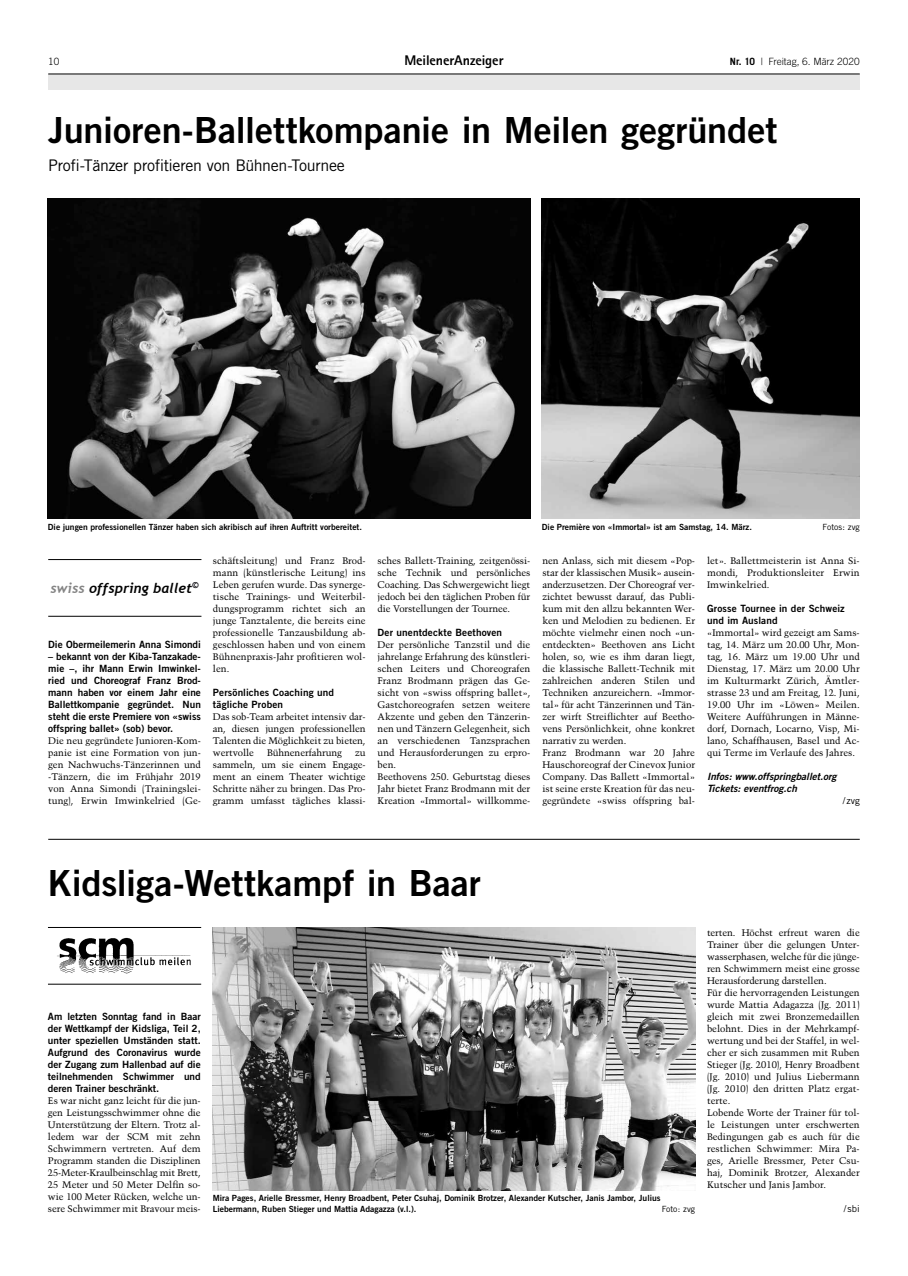
<style>
.page{position:relative;width:908px;height:1276px;background:#fff}
.page>*{position:absolute;margin:0;border:0;box-sizing:border-box;transform-origin:0 0}
.t1{font:36px "Trade Gothic Bold Two";letter-spacing:-.005em;color:#000}
.t2{font:16px "Trade Gothic";letter-spacing:-.02em;color:#000}
.t3{font:800 14px "Rotis Sans Serif";letter-spacing:-.005em;color:#000}
.t4{font:italic 700 13.8px "Trebuchet";color:#000}
.t5{font:10px/12px "Trade Gothic Bold Two";color:#000;text-align:justify}
.t6{font:italic 10px/12px "Trade Gothic Bold Two";color:#000}
.t7{font:300 10px "Trade Gothic";letter-spacing:-.005em;color:#000}
.t8{font:9.5px/12px "Trump Mediaeval";color:#000;text-align:justify}
.t9{font:9.5px "Trade Gothic";color:#000}
.t10{font:8.5px/10.2px "Trade Gothic Bold Two";color:#000}
.t11{font:8.5px "Trade Gothic";color:#000}
.t12{font:italic 700 5.2px "Trebuchet";color:#040309}
.s1{font-weight:700}
.s2{color:#858585}
</style>
<div class="page">
<div style="left:48px;top:74px;width:811px;height:15px;background:#e7e7e7"></div>
<hr style="left:48px;top:74px;width:811px;height:1px;background:#000">
<img style="left:48px;top:198px;width:482px;height:321px">
<img style="left:541px;top:198px;width:318px;height:321px">
<img style="left:213px;top:927px;width:481px;height:263px">
<hr style="left:48px;top:839px;width:811px;height:1px;background:#000">
<hr style="left:48px;top:559px;width:153px;height:1px;background:#000">
<hr style="left:48px;top:616px;width:153px;height:1px;background:#000">
<img style="left:57px;top:937px;width:134px;height:37px">
<hr style="left:48px;top:927px;width:153px;height:1px;background:#000">
<hr style="left:48px;top:984px;width:153px;height:1px;background:#000">
<p class="t7" style="left:48px;top:56px;width:13px">10</p>
<h3 class="t3" style="left:404px;top:52px;width:101px">MeilenerAnzeiger</h3>
<p class="t7" style="left:729px;top:56px;width:131px"><span class="s1">Nr. 10</span> | Freitag, 6. März 2020</p>
<h1 class="t1" style="left:48px;top:107px;width:730px">Junioren-Ballettkompanie in Meilen gegründet</h1>
<h2 class="t2" style="left:48px;top:156px;width:298px">Profi-Tänzer profitieren von Bühnen-Tournee</h2>
<p class="t10" style="left:48px;top:522px;width:315px">Die jungen professionellen Tänzer haben sich akribisch auf ihren Auftritt vorbereitet.</p>
<p class="t10" style="left:541px;top:522px;width:211px">Die Première von «Immortal» ist am Samstag, 14. März.</p>
<p class="t11" style="left:822px;top:522px;width:39px">Fotos: zvg</p>
<h3 class="t4" style="left:51px;top:579px;width:149px"><span class="s2">swiss</span> offspring ballet<sup>©</sup></h3>
<p class="t5" style="left:48px;top:638px;width:154px">Die Obermeilemerin Anna Simondi</p>
<p class="t5" style="left:48px;top:650px;width:154px">– bekannt von der Kiba-Tanzakade&shy;mie –, ihr Mann Erwin Imwinkel&shy;ried und Choreograf Franz Brod&shy;mann haben vor einem Jahr eine Ballettkompanie gegründet. Nun steht die erste Premiere von «swiss offspring ballet» (sob) bevor.</p>
<p class="t8" style="left:48px;top:735px;width:154px">Die neu gegründete Junioren-Kom&shy;panie ist eine Formation von jun&shy;gen Nachwuchs-Tänzerinnen und -Tänzern, die im Frühjahr 2019 von Anna Simondi (Trainingslei&shy;tung), Erwin Imwinkelried (Ge-</p>
<p class="t8" style="left:213px;top:555px;width:154px">schäftsleitung) und Franz Brod&shy;mann (künstlerische Leitung) ins Leben gerufen wurde. Das synerge&shy;tische Trainings- und Weiterbil&shy;dungsprogramm richtet sich an junge Tanztalente, die bereits eine professionelle Tanzausbildung ab&shy;geschlossen haben und von einem Bühnenpraxis-Jahr profitieren wol&shy;len.</p>
<p class="t5" style="left:213px;top:686px;width:123px">Persönliches Coaching und tägliche Proben</p>
<p class="t8" style="left:213px;top:711px;width:154px">Das sob-Team arbeitet intensiv dar&shy;an, diesen jungen professionellen Talenten die Möglichkeit zu bieten, wertvolle</p>
<p class="t8" style="left:267px;top:747px;width:76px">Bühnenerfahrung</p>
<p class="t8" style="left:213px;top:747px;width:154px;text-indent:142px">zu sammeln, um sie einem Engage&shy;ment an einem Theater wichtige Schritte näher zu bringen. Das Pro&shy;gramm umfasst tägliches klassi-</p>
<p class="t8" style="left:377px;top:555px;width:154px">sches Ballett-Training, zeitgenössi&shy;sche Technik und persönliches Coaching. Das Schwergewicht liegt jedoch bei den täglichen Proben für die Vorstellungen der Tournee.</p>
<p class="t5" style="left:377px;top:626px;width:126px">Der unentdeckte Beethoven</p>
<p class="t8" style="left:377px;top:639px;width:154px;text-align:left">Der persönliche Tanzstil und die jahrelange Erfahrung des künstleri&shy;schen Leiters und Choreografen<br>Franz Brodmann prägen das Ge&shy;sicht von «swiss offspring ballet»,<br>Gastchoreografen setzen weitere<br>Akzente und geben den Tänzerin&shy;nen und Tänzern Gelegenheit, sich an verschiedenen Tanzsprachen und Herausforderungen zu erpro&shy;ben.<br>Beethovens 250. Geburtstag dieses<br>Jahr bietet Franz Brodmann mit der<br>Kreation «Immortal» willkomme-</p>
<p class="t8" style="left:542px;top:555px;width:154px;text-align:left">nen Anlass, sich mit diesem «Pop&shy;star der klassischen Musik» ausein&shy;anderzusetzen. Der Choreograf ver&shy;zichtet bewusst darauf, das Publi&shy;kum mit den allzu bekannten Wer&shy;ken und Melodien zu bedienen. Er möchte vielmehr einen noch «un&shy;entdeckten» Beethoven ans Licht holen, so, wie es ihm daran liegt, die klassische Ballett-Technik mit zahlreichen anderen Stilen und Techniken anzureichern. «Immor&shy;tal» für acht Tänzerinnen und Tän&shy;zer wirft Streiflichter auf Beetho&shy;vens Persönlichkeit, ohne konkret narrativ zu werden.<br>Franz Brodmann war 20 Jahre Hauschoreograf der Cinevox Junior Company. Das Ballett «Immortal» ist seine erste Kreation für das neu&shy;gegründete «swiss offspring bal-</p>
<p class="t8" style="left:706px;top:555px;width:154px">let». Ballettmeisterin ist Anna Si&shy;mondi, Produktionsleiter Erwin Imwinkelried.</p>
<p class="t5" style="left:706px;top:602px;width:139px">Grosse Tournee in der Schweiz und im Ausland</p>
<p class="t8" style="left:706px;top:627px;width:154px">«Immortal» wird gezeigt am Sams&shy;tag, 14. März um 20.00 Uhr, Mon&shy;tag, 16. März um 19.00 Uhr und Dienstag, 17. März um 20.00 Uhr im Kulturmarkt Zürich, Ämtler&shy;strasse 23 und am Freitag, 12. Juni, 19.00 Uhr im «Löwen» Meilen.<br>Weitere Aufführungen in Männe&shy;dorf, Dornach, Locarno, Visp, Mi&shy;lano, Schaffhausen, Basel und Ac&shy;qui Terme im Verlaufe des Jahres.</p>
<p class="t6" style="left:706px;top:770px;width:131px">Infos: www.offspringballet.org<br>Tickets: eventfrog.ch</p>
<p class="t9" style="left:842px;top:795px;width:19px">/ zvg</p>
<h1 class="t1" style="left:48px;top:861px;width:434px">Kidsliga-Wettkampf in Baar</h1>
<p class="t5" style="left:48px;top:1010px;width:154px">Am letzten Sonntag fand in Baar der Wettkampf der Kidsliga, Teil 2, unter speziellen Umständen statt.<br>Aufgrund des Coronavirus wurde der Zugang zum Hallenbad auf die teilnehmenden Schwimmer und deren Trainer beschränkt.</p>
<p class="t8" style="left:48px;top:1095px;width:154px">Es war nicht ganz leicht für die jun&shy;gen Leistungsschwimmer ohne die Unterstützung der Eltern. Trotz al&shy;ledem war der SCM mit zehn Schwimmern vertreten. Auf dem Programm standen die Disziplinen 25-Meter-Kraulbeinschlag mit Brett, 25 Meter und 50 Meter Delfin so&shy;wie 100 Meter Rücken, welche un&shy;sere Schwimmer mit Bravour meis-</p>
<p class="t12" style="left:19px;top:1074px;width:213px">Alte Landstrasse 153¦CH-8706 Meilen¦+41 (0)43 843 92 19¦info@offspringballet.org,</p>
<p class="t12" style="left:58px;top:1086px;width:135px">UID CHE-426.685.281 ¦ Spendenkonto PC 15-329877-2</p>
<p class="t10" style="left:213px;top:1193px;width:449px">Mira Pages, Arielle Bressmer, Henry Broadbent, Peter Csuhaj, Dominik Brotzer, Alexander Kutscher, Janis Jambor, Julius<br>Liebermann, Ruben Stieger und Mattia Adagazza (v.l.).</p>
<p class="t11" style="left:661px;top:1203px;width:35px">Foto: zvg</p>
<p class="t8" style="left:706px;top:927px;width:154px;text-align:left">terten. Höchst erfreut waren die<br>Trainer über die gelungen Unter&shy;wasserphasen, welche für die jünge&shy;ren Schwimmern meist eine grosse<br>Herausforderung darstellen.<br>Für die hervorragenden Leistungen wurde Mattia Adagazza (Jg. 2011) gleich mit zwei Bronzemedaillen belohnt. Dies in der Mehrkampf&shy;wertung und bei der Staffel, in wel&shy;cher er sich zusammen mit Ruben<br>Stieger (Jg. 2010), Henry Broadbent (Jg. 2010) und Julius Liebermann (Jg. 2010) den dritten Platz ergat&shy;terte.<br>Lobende Worte der Trainer für tol&shy;le Leistungen unter erschwerten<br>Bedingungen gab es auch für die restlichen Schwimmer: Mira Pa&shy;ges, Arielle Bressmer, Peter Csu&shy;haj, Dominik Brotzer, Alexander<br>Kutscher und Janis Jambor.</p>
<p class="t9" style="left:843px;top:1203px;width:17px">/ sbi</p>
</div>
